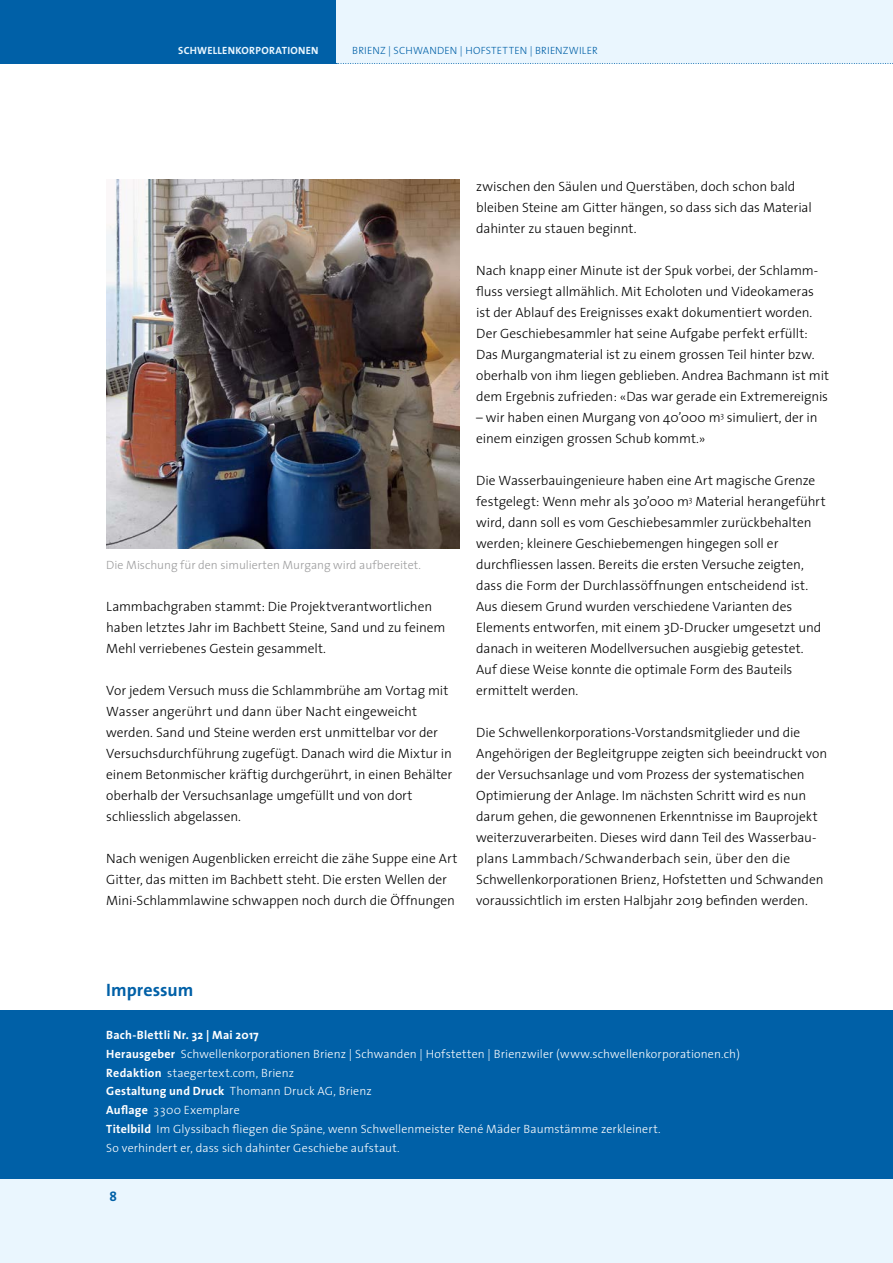
<style>
.page{position:relative;width:893px;height:1263px;background:#fff}
.page>*{position:absolute;margin:0;border:0;box-sizing:border-box;transform-origin:0 0}
.t1{font:700 18px "The Sans";color:#0060a7}
.t2{font:300 13.5px/21px "The Sans";letter-spacing:-.005em;color:#000}
.t3{font:700 13.5px "The Sans";color:#0060a7}
.t4{font:300 12px/18.8px "The Sans";letter-spacing:.01em;color:#fff}
.t5{font:300 12px "The Sans";letter-spacing:-.005em;color:#9c9c9d}
.t6{font:300 10.5px "The Sans";letter-spacing:.015em;color:#0060a7}
.t7{font:700 10.5px "The Sans";letter-spacing:.025em;color:#eaf6fe}
.s1{font-weight:700}
</style>
<div class="page">
<div style="left:242px;top:0;width:651px;height:64px;background:#eaf6fe"></div>
<div style="left:0;top:0;width:336px;height:64px;background:#0060a7"></div>
<svg style="left:336px;top:63px;width:557px;height:1px"></svg>
<div style="left:0;top:1178px;width:893px;height:85px;background:#eaf6fe"></div>
<div style="left:0;top:1010px;width:893px;height:168px;background:#0060a7"></div>
<img style="left:106px;top:180px;width:353px;height:368px">
<p class="t7" style="left:178px;top:41px;width:142px">SCHWELLENKORPORATIONEN</p>
<p class="t6" style="left:352px;top:42px;width:247px">BRIENZ | SCHWANDEN | HOFSTETTEN | BRIENZWILER</p>
<p class="t5" style="left:106px;top:555px;width:316px">Die Mischung für den simulierten Murgang wird aufbereitet.</p>
<p class="t2" style="left:106px;top:596px;width:341px">Lammbachgraben stammt: Die Projektverantwortlichen haben letztes Jahr im Bachbett Steine, Sand und zu feinem<br>Mehl verriebenes Gestein gesammelt.</p>
<p class="t2" style="left:106px;top:680px;width:348px">Vor jedem Versuch muss die Schlammbrühe am Vortag mit Wasser angerührt und dann über Nacht eingeweicht werden. Sand und Steine werden erst unmittelbar vor der Versuchsdurchführung zugefügt. Danach wird die Mixtur in einem Betonmischer kräftig durchgerührt, in einen Behälter oberhalb der Versuchsanlage umgefüllt und von dort schliesslich abgelassen.</p>
<p class="t2" style="left:106px;top:848px;width:353px">Nach wenigen Augenblicken erreicht die zähe Suppe eine Art<br>Gitter, das mitten im Bachbett steht. Die ersten Wellen der<br>Mini-Schlammlawine schwappen noch durch die Öffnungen</p>
<p class="t2" style="left:476px;top:176px;width:337px">zwischen den Säulen und Querstäben, doch schon bald bleiben Steine am Gitter hängen, so dass sich das Material dahinter zu stauen beginnt.</p>
<p class="t2" style="left:476px;top:260px;width:354px">Nach knapp einer Minute ist der Spuk vorbei, der Schlamm&shy;fluss versiegt allmählich. Mit Echoloten und Videokameras ist der Ablauf des Ereignisses exakt dokumentiert worden.<br>Der Geschiebesammler hat seine Aufgabe perfekt erfüllt:<br>Das Murgangmaterial ist zu einem grossen Teil hinter bzw. oberhalb von ihm liegen geblieben. Andrea Bachmann ist mit dem Ergebnis zufrieden: «Das war gerade ein Extremereignis</p>
<p class="t2" style="left:476px;top:407px;width:343px">– wir haben einen Murgang von 40’000 m<sup>3</sup> simuliert, der in einem einzigen grossen Schub kommt.»</p>
<p class="t2" style="left:476px;top:470px;width:351px">Die Wasserbauingenieure haben eine Art magische Grenze festgelegt: Wenn mehr als 30’000 m<sup>3</sup> Material herangeführt wird, dann soll es vom Geschiebesammler zurückbehalten werden; kleinere Geschiebemengen hingegen soll er durchfliessen lassen. Bereits die ersten Versuche zeigten, dass die Form der Durchlassöffnungen entscheidend ist.<br>Aus diesem Grund wurden verschiedene Varianten des Elements entworfen, mit einem 3D-Drucker umgesetzt und danach in weiteren Modellversuchen ausgiebig getestet.<br>Auf diese Weise konnte die optimale Form des Bauteils ermittelt werden.</p>
<p class="t2" style="left:476px;top:722px;width:353px">Die Schwellenkorporations-Vorstandsmitglieder und die Angehörigen der Begleitgruppe zeigten sich beeindruckt von der Versuchsanlage und vom Prozess der systematischen Optimierung der Anlage. Im nächsten Schritt wird es nun darum gehen, die gewonnenen Erkenntnisse im Bauprojekt weiterzuverarbeiten. Dieses wird dann Teil des Wasserbau&shy;plans Lammbach/Schwanderbach sein, über den die Schwellenkorporationen Brienz, Hofstetten und Schwanden voraussichtlich im ersten Halbjahr 2019 befinden werden.</p>
<h1 class="t1" style="left:106px;top:975px;width:89px">Impressum</h1>
<p class="t4" style="left:106px;top:1025px;width:635px"><span class="s1">Bach-Blettli Nr. 32 | Mai 2017<br>Herausgeber</span> Schwellenkorporationen Brienz | Schwanden | Hofstetten | Brienzwiler (www.schwellenkorporationen.ch)<br><span class="s1">Redaktion</span> staegertext.com, Brienz<br><span class="s1">Gestaltung und Druck</span> Thomann Druck AG, Brienz<br><span class="s1">Auflage</span> 3300 Exemplare<br><span class="s1">Titelbild</span> Im Glyssibach fliegen die Späne, wenn Schwellenmeister René Mäder Baumstämme zerkleinert.<br>So verhindert er, dass sich dahinter Geschiebe aufstaut.</p>
<p class="t3" style="left:109px;top:1185px;width:9px">8</p>
</div>
